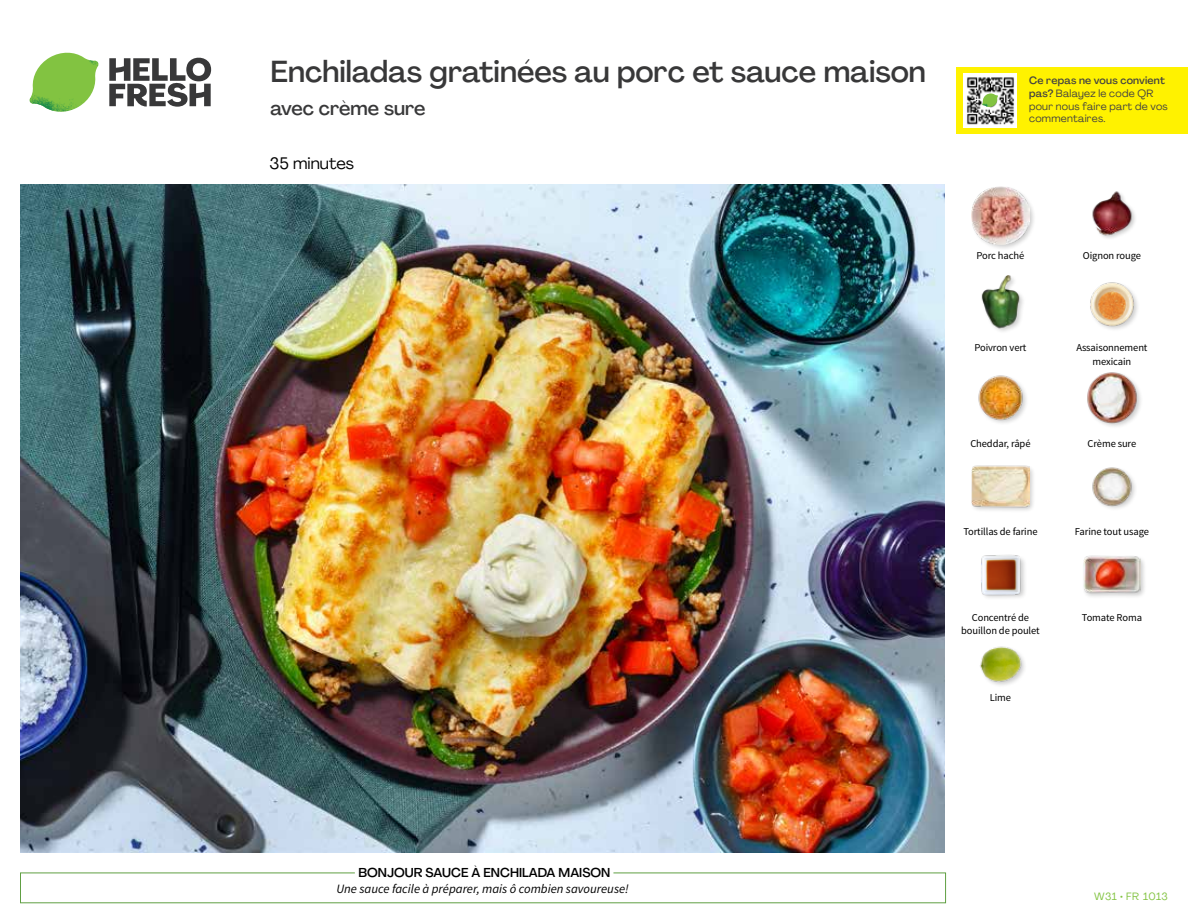
<style>
.page{position:relative;width:1188px;height:918px;background:#fff}
.page>*{position:absolute;margin:0;border:0;box-sizing:border-box;transform-origin:0 0}
.t1{font:500 30px "Agrandir";color:#383839}
.t2{font:500 19.5px "Agrandir";color:#383839}
.t3{font:16.5px "Agrandir";color:#000}
.t4{font:italic 12.75px "Source Sans Pro";color:#000}
.t5{font:500 12.75px "Agrandir";color:#000}
.t6{font:10.5px/13.5px "Source Sans Pro";letter-spacing:-.01em;color:#000;text-align:center}
.t7{font:10.5px/12.8px "Agrandir";letter-spacing:.02em;color:#414042}
.t8{font:10.5px "Agrandir";letter-spacing:.05em;color:#82c341}
.s1{font-weight:500}
</style>
<div class="page">
<svg style="left:109px;top:57px;width:102px;height:50px"></svg>
<svg style="left:34px;top:53px;width:62px;height:40px"></svg>
<img style="left:67px;top:53px;width:32px;height:26px">
<img style="left:33px;top:75px;width:59px;height:11px">
<img style="left:29px;top:79px;width:61px;height:33px">
<img style="left:65px;top:86px;width:27px;height:25px">
<div style="left:20px;top:873px;width:926px;height:30px;border:1px solid #609f43"></div>
<div style="left:355px;top:865px;width:258px;height:15px;background:#fff"></div>
<img style="left:21px;top:184px;width:924px;height:668px">
<img style="left:980px;top:646px;width:45px;height:39px">
<div style="left:1082px;top:555px;width:65px;height:45px;background:#000;opacity:.2"></div>
<img style="left:1083px;top:555px;width:58px;height:45px">
<img style="left:981px;top:555px;width:44px;height:43px">
<img style="left:1092px;top:467px;width:43px;height:42px">
<div style="left:971px;top:464px;width:65px;height:50px;background:#000;opacity:.2"></div>
<img style="left:972px;top:464px;width:57px;height:50px">
<img style="left:1087px;top:372px;width:54px;height:54px">
<img style="left:978px;top:375px;width:48px;height:48px">
<img style="left:1090px;top:282px;width:48px;height:48px">
<img style="left:981px;top:276px;width:42px;height:56px">
<img style="left:1092px;top:191px;width:43px;height:47px">
<div style="left:970px;top:185px;width:66px;height:66px;background:#000;opacity:.2"></div>
<img style="left:972px;top:187px;width:57px;height:57px">
<div style="left:956px;top:67px;width:232px;height:67px;background:#fff200"></div>
<img style="left:964px;top:74px;width:52px;height:54px">
<svg style="left:982px;top:93px;width:16px;height:14px"></svg>
<h1 class="t1" style="left:271px;top:53px;width:657px">Enchiladas gratinées au porc et sauce maison</h1>
<h2 class="t2" style="left:271px;top:96px;width:156px">avec crème sure</h2>
<h3 class="t3" style="left:270px;top:153px;width:86px">35 minutes</h3>
<p class="t7" style="left:1029px;top:74px;width:140px"><span class="s1">Ce repas ne vous convient pas?</span> Balayez le code QR pour nous faire part de vos commentaires.</p>
<p class="t6" style="left:977px;top:249px;width:49px">Porc haché</p>
<p class="t6" style="left:1083px;top:249px;width:60px">Oignon rouge</p>
<p class="t6" style="left:974px;top:341px;width:54px">Poivron vert</p>
<p class="t6" style="left:1076px;top:341px;width:73px">Assaisonnement mexicain</p>
<p class="t6" style="left:970px;top:437px;width:62px">Cheddar, râpé</p>
<p class="t6" style="left:1088px;top:437px;width:50px">Crème sure</p>
<p class="t6" style="left:963px;top:525px;width:76px">Tortillas de farine</p>
<p class="t6" style="left:1075px;top:525px;width:76px">Farine tout usage</p>
<p class="t6" style="left:961px;top:610px;width:80px">Concentré de bouillon de poulet</p>
<p class="t6" style="left:1082px;top:610px;width:62px">Tomate Roma</p>
<p class="t6" style="left:990px;top:690px;width:23px">Lime</p>
<p class="t5" style="left:359px;top:864px;width:253px">BONJOUR SAUCE À ENCHILADA MAISON</p>
<p class="t4" style="left:336px;top:881px;width:294px">Une sauce facile à préparer, mais ô combien savoureuse!</p>
<p class="t8" style="left:1094px;top:890px;width:75px">W31 • FR 1013</p>
</div>
